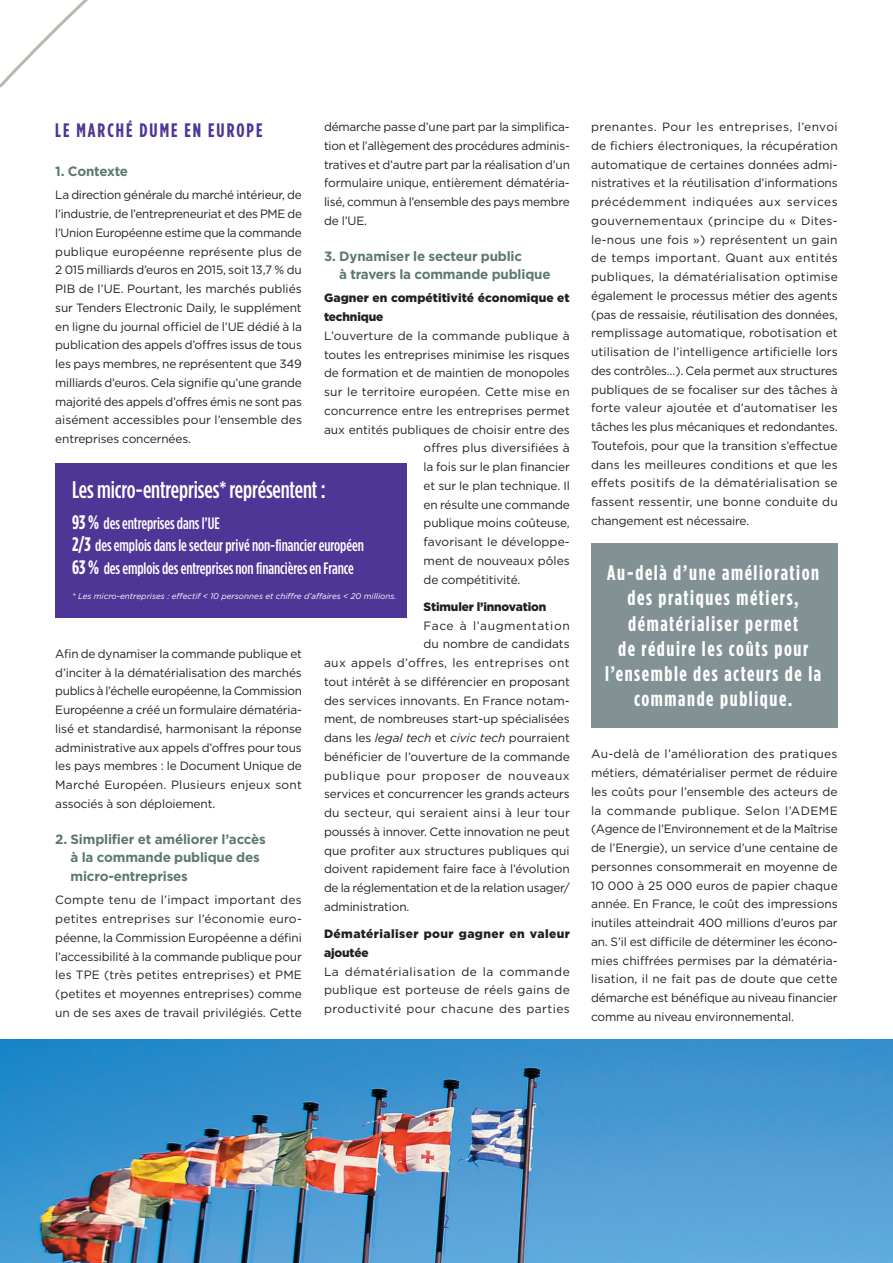
<style>
.page{position:relative;width:893px;height:1263px;background:#fff}
.page>*{position:absolute;margin:0;border:0;box-sizing:border-box;transform-origin:0 0}
.t1{font:500 24px "Gotham Condensed";letter-spacing:-.005em;color:#fff}
.t2{font:700 21px/25.2px "Gotham Condensed";letter-spacing:.075em;color:#fff;text-align:center}
.t3{font:700 19.5px "Gotham Condensed";letter-spacing:.1em;color:#4e3696}
.t4{font:300 18px "Gotham Condensed";color:#4e3696}
.t5{font:500 16.5px/22.5px "Gotham Condensed";letter-spacing:-.005em;color:#fff}
.t6{font:700 13.5px/18.8px "Gotham";letter-spacing:-.01em;color:#5d7872}
.t7{font:12px/18.8px "Gotham";letter-spacing:-.005em;color:#231f20;text-align:justify}
.t8{font:12px "Gotham";letter-spacing:.015em;color:#231f20}
.t9{font:900 12px/18.8px "Gotham";letter-spacing:.005em;color:#231f20}
.t10{font:12px "Gotham";letter-spacing:.05em;color:#231f20}
.t11{font:900 12px/18.8px "Gotham";letter-spacing:.035em;color:#231f20}
.t12{font:12px "Gotham";letter-spacing:.03em;color:#231f20}
.t13{font:12px "Gotham";letter-spacing:.02em;color:#231f20}
.t14{font:italic 8.25px "Gotham";color:#fff}
.s1{font-style:italic}
.s2{font-weight:700;font-size:19.5px}
</style>
<div class="page">
<svg style="left:0;top:0;width:88px;height:88px"></svg>
<div style="left:591px;top:543px;width:246px;height:185px;background:#819194"></div>
<div style="left:55px;top:464px;width:352px;height:154px;background:#4e3696"></div>
<img style="left:0;top:1040px;width:893px;height:223px">
<h3 class="t3" style="left:55px;top:119px;width:209px">LE MARCHÉ DUME EN EUROPE</h3>
<p class="t6" style="left:55px;top:162px;width:74px">1. Contexte</p>
<p class="t7" style="left:55px;top:185px;width:248px">La direction générale du marché intérieur, de l’industrie, de l’entrepreneuriat et des PME de l’Union Européenne estime que la commande publique européenne représente plus de 2 015 milliards d’euros en 2015, soit 13,7 % du PIB de l’UE. Pourtant, les marchés publiés sur Tenders Electronic Daily, le supplément en ligne du journal officiel de l’UE dédié à la publication des appels d’offres issus de tous les pays membres, ne représentent que 349 milliards d’euros. Cela signifie qu’une grande majorité des appels d’offres émis ne sont pas aisément accessibles pour l’ensemble des entreprises concernées.</p>
<p class="t7" style="left:324px;top:117px;width:247px">démarche passe d’une part par la simplifica&shy;tion et l’allègement des procédures adminis&shy;tratives et d’autre part par la réalisation d’un formulaire unique, entièrement dématéria&shy;lisé, commun à l’ensemble des pays membre de l’UE.</p>
<p class="t6" style="left:339px;top:246px;width:213px;text-indent:-15px">3. Dynamiser le secteur public<br>à travers la commande publique</p>
<p class="t9" style="left:324px;top:289px;width:247px">Gagner en compétitivité économique et technique</p>
<p class="t8" style="left:324px;top:328px;width:247px">L’ouverture de la commande publique à</p>
<p class="t7" style="left:324px;top:345px;width:247px">toutes les entreprises minimise les risques</p>
<p class="t7" style="left:324px;top:363px;width:247px">de formation et de maintien de monopoles</p>
<p class="t8" style="left:324px;top:384px;width:247px">sur le territoire européen. Cette mise en</p>
<p class="t7" style="left:324px;top:401px;width:247px">concurrence entre les entreprises permet</p>
<p class="t7" style="left:324px;top:420px;width:247px">aux entités publiques de choisir entre des</p>
<p class="t7" style="left:424px;top:438px;width:148px">offres plus diversifiées à</p>
<p class="t7" style="left:424px;top:457px;width:148px">la fois sur le plan financier</p>
<p class="t7" style="left:424px;top:476px;width:148px">et sur le plan technique. Il</p>
<p class="t7" style="left:424px;top:495px;width:148px">en résulte une commande</p>
<p class="t7" style="left:424px;top:513px;width:148px">publique moins coûteuse,</p>
<p class="t7" style="left:424px;top:532px;width:148px">favorisant le développe-</p>
<p class="t7" style="left:424px;top:551px;width:148px">ment de nouveaux pôles</p>
<p class="t7" style="left:424px;top:570px;width:98px">de compétitivité.</p>
<p class="t9" style="left:424px;top:597px;width:124px">Stimuler l’innovation</p>
<p class="t10" style="left:424px;top:618px;width:148px">Face à l’augmentation</p>
<p class="t7" style="left:424px;top:634px;width:148px">du nombre de candidats</p>
<p class="t12" style="left:324px;top:655px;width:247px">aux appels d’offres, les entreprises ont</p>
<p class="t7" style="left:324px;top:672px;width:247px">tout intérêt à se différencier en proposant</p>
<p class="t7" style="left:324px;top:691px;width:247px">des services innovants. En France notam-</p>
<p class="t7" style="left:324px;top:709px;width:247px">ment, de nombreuses start-up spécialisées</p>
<p class="t7" style="left:324px;top:728px;width:247px">dans les <span class="s1">legal tech</span> et <span class="s1">civic tech</span> pourraient</p>
<p class="t7" style="left:324px;top:747px;width:247px">bénéficier de l’ouverture de la commande</p>
<p class="t10" style="left:324px;top:768px;width:247px">publique pour proposer de nouveaux</p>
<p class="t7" style="left:324px;top:784px;width:247px">services et concurrencer les grands acteurs</p>
<p class="t13" style="left:324px;top:805px;width:247px">du secteur, qui seraient ainsi à leur tour</p>
<p class="t7" style="left:324px;top:822px;width:247px">poussés à innover. Cette innovation ne peut</p>
<p class="t7" style="left:324px;top:841px;width:247px">que profiter aux structures publiques qui</p>
<p class="t7" style="left:324px;top:859px;width:247px">doivent rapidement faire face à l’évolution</p>
<p class="t7" style="left:324px;top:878px;width:247px">de la réglementation et de la relation usager/</p>
<p class="t7" style="left:324px;top:897px;width:87px">administration.</p>
<p class="t11" style="left:324px;top:924px;width:247px">Dématérialiser pour gagner en valeur ajoutée</p>
<p class="t7" style="left:324px;top:962px;width:247px">La dématérialisation de la commande publique est porteuse de réels gains de productivité pour chacune des parties</p>
<h1 class="t1" style="left:72px;top:476px;width:255px">Les micro-entreprises* représentent :</h1>
<h3 class="t5" style="left:72px;top:511px;width:293px"><span class="s2">93 %</span> des entreprises dans l’UE<br><span class="s2">2/3</span> des emplois dans le secteur privé non-financier européen<br><span class="s2">63 %</span> des emplois des entreprises non financières en France</h3>
<p class="t14" style="left:72px;top:591px;width:326px">* Les micro-entreprises : effectif &lt; 10 personnes et chiffre d’affaires &lt; 20 millions.</p>
<p class="t7" style="left:55px;top:644px;width:248px">Afin de dynamiser la commande publique et d’inciter à la dématérialisation des marchés publics à l’échelle européenne, la Commission Européenne a créé un formulaire dématéria&shy;lisé et standardisé, harmonisant la réponse administrative aux appels d’offres pour tous les pays membres : le Document Unique de Marché Européen. Plusieurs enjeux sont associés à son déploiement.</p>
<p class="t6" style="left:71px;top:829px;width:197px;text-indent:-15px">2. Simplifier et améliorer l’accès à la commande publique des micro-entreprises</p>
<p class="t7" style="left:55px;top:890px;width:248px">Compte tenu de l’impact important des petites entreprises sur l’économie euro&shy;péenne, la Commission Européenne a défini l’accessibilité à la commande publique pour les TPE (très petites entreprises) et PME (petites et moyennes entreprises) comme un de ses axes de travail privilégiés. Cette</p>
<p class="t7" style="left:591px;top:117px;width:248px">prenantes. Pour les entreprises, l’envoi de fichiers électroniques, la récupération automatique de certaines données admi&shy;nistratives et la réutilisation d’informations précédemment indiquées aux services gouvernementaux (principe du « Dites&shy;le-nous une fois ») représentent un gain de temps important. Quant aux entités publiques, la dématérialisation optimise également le processus métier des agents (pas de ressaisie, réutilisation des données, remplissage automatique, robotisation et utilisation de l’intelligence artificielle lors des contrôles…). Cela permet aux structures publiques de se focaliser sur des tâches à forte valeur ajoutée et d’automatiser les tâches les plus mécaniques et redondantes.<br>Toutefois, pour que la transition s’effectue dans les meilleures conditions et que les effets positifs de la dématérialisation se fassent ressentir, une bonne conduite du changement est nécessaire.</p>
<h2 class="t2" style="left:605px;top:560px;width:218px">Au-delà d’une amélioration des pratiques métiers, dématérialiser permet<br>de réduire les coûts pour l’ensemble des acteurs de la commande publique.</h2>
<p class="t7" style="left:591px;top:744px;width:248px">Au-delà de l’amélioration des pratiques métiers, dématérialiser permet de réduire les coûts pour l’ensemble des acteurs de la commande publique. Selon l’ADEME (Agence de l’Environnement et de la Maîtrise de l’Energie), un service d’une centaine de personnes consommerait en moyenne de 10 000 à 25 000 euros de papier chaque année. En France, le coût des impressions inutiles atteindrait 400 millions d’euros par an. S’il est difficile de déterminer les écono&shy;mies chiffrées permises par la dématéria&shy;lisation, il ne fait pas de doute que cette démarche est bénéfique au niveau financier comme au niveau environnemental.</p>
<h3 class="t4" style="left:443px;top:1212px;width:7px">2</h3>
</div>
